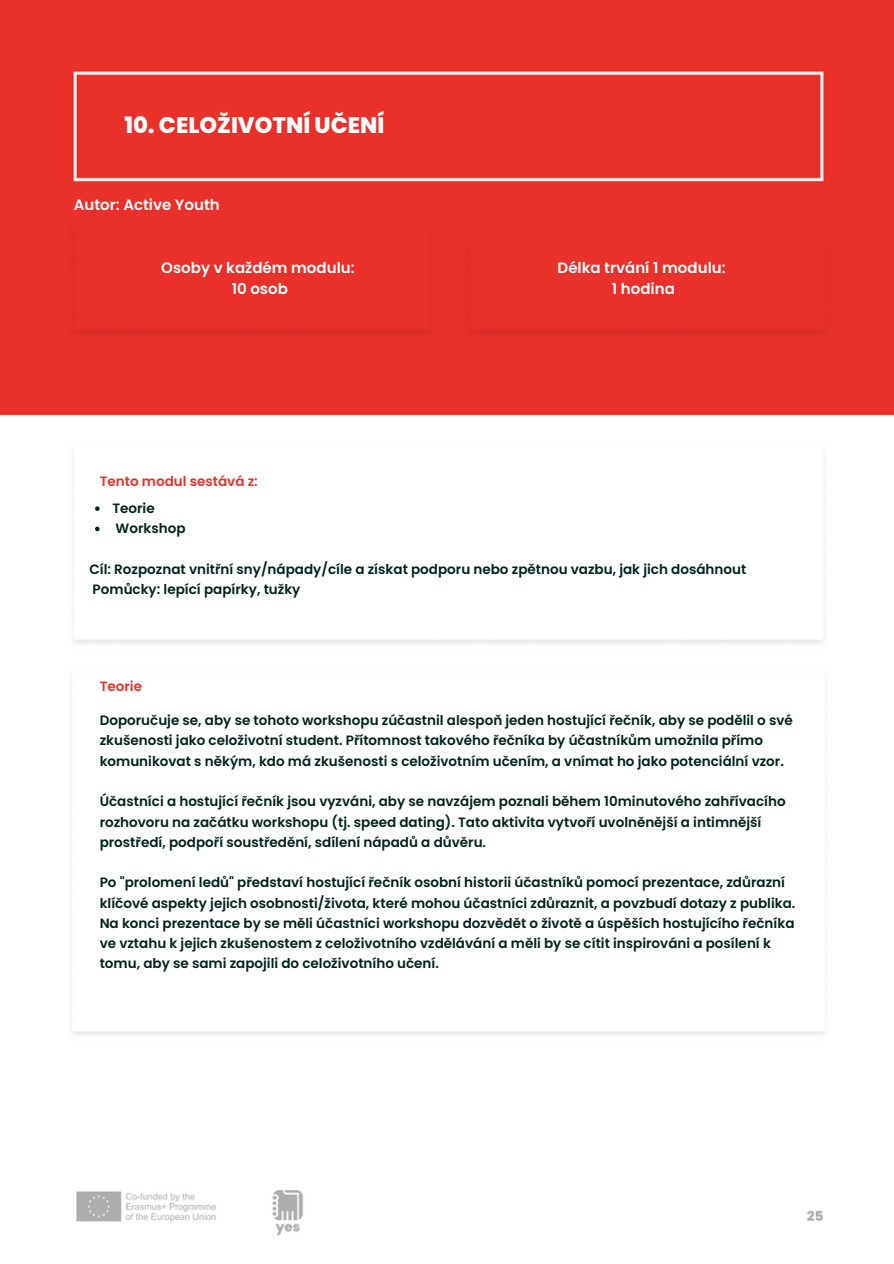
<style>
.page{position:relative;width:894px;height:1264px;background:#fff}
.page>*{position:absolute;margin:0;border:0;box-sizing:border-box;transform-origin:0 0}
.t1{font:800 22.5px "Poppins";color:#fff}
.t2{font:600 15px/21.5px "Poppins";color:#fff;text-align:center}
.t3{font:600 13.5px/20.2px "Poppins";color:#00221c}
.t4{font:600 13.5px "Poppins";color:#e83029}
</style>
<div class="page">
<img style="left:0;top:0;width:893px;height:1236px">
<svg style="left:95px;top:506px;width:4px;height:5px"></svg>
<svg style="left:95px;top:526px;width:4px;height:5px"></svg>
<h1 class="t1" style="left:124px;top:109px;width:261px">10. CELOŽIVOTNÍ UČENÍ</h1>
<p class="t2" style="left:74px;top:194px;width:148px">Autor: Active Youth</p>
<p class="t2" style="left:161px;top:257px;width:195px">Osoby v každém modulu:<br>10 osob</p>
<p class="t2" style="left:557px;top:257px;width:170px">Délka trvání 1 modulu:<br>1 hodina</p>
<p class="t4" style="left:100px;top:471px;width:160px">Tento modul sestává z:</p>
<p class="t3" style="left:112px;top:498px;width:75px">Teorie<br>Workshop</p>
<p class="t3" style="left:89px;top:559px;width:658px">Cíl: Rozpoznat vnitřní sny/nápady/cíle a získat podporu nebo zpětnou vazbu, jak jich dosáhnout<br>Pomůcky: lepící papírky, tužky</p>
<p class="t4" style="left:100px;top:676px;width:44px">Teorie</p>
<p class="t3" style="left:100px;top:710px;width:694px">Doporučuje se, aby se tohoto workshopu zúčastnil alespoň jeden hostující řečník, aby se podělil o své zkušenosti jako celoživotní student. Přítomnost takového řečníka by účastníkům umožnila přímo komunikovat s někým, kdo má zkušenosti s celoživotním učením, a vnímat ho jako potenciální vzor.</p>
<p class="t3" style="left:100px;top:791px;width:687px">Účastníci a hostující řečník jsou vyzváni, aby se navzájem poznali během 10minutového zahřívacího rozhovoru na začátku workshopu (tj. speed dating). Tato aktivita vytvoří uvolněnější a intimnější prostředí, podpoří soustředění, sdílení nápadů a důvěru.</p>
<p class="t3" style="left:100px;top:872px;width:697px">Po "prolomení ledů" představí hostující řečník osobní historii účastníků pomocí prezentace, zdůrazní klíčové aspekty jejich osobnosti/života, které mohou účastníci zdůraznit, a povzbudí dotazy z publika.<br>Na konci prezentace by se měli účastníci workshopu dozvědět o životě a úspěších hostujícího řečníka ve vztahu k jejich zkušenostem z celoživotního vzdělávání a měli by se cítit inspirováni a posílení k tomu, aby se sami zapojili do celoživotního učení.</p>
</div>
